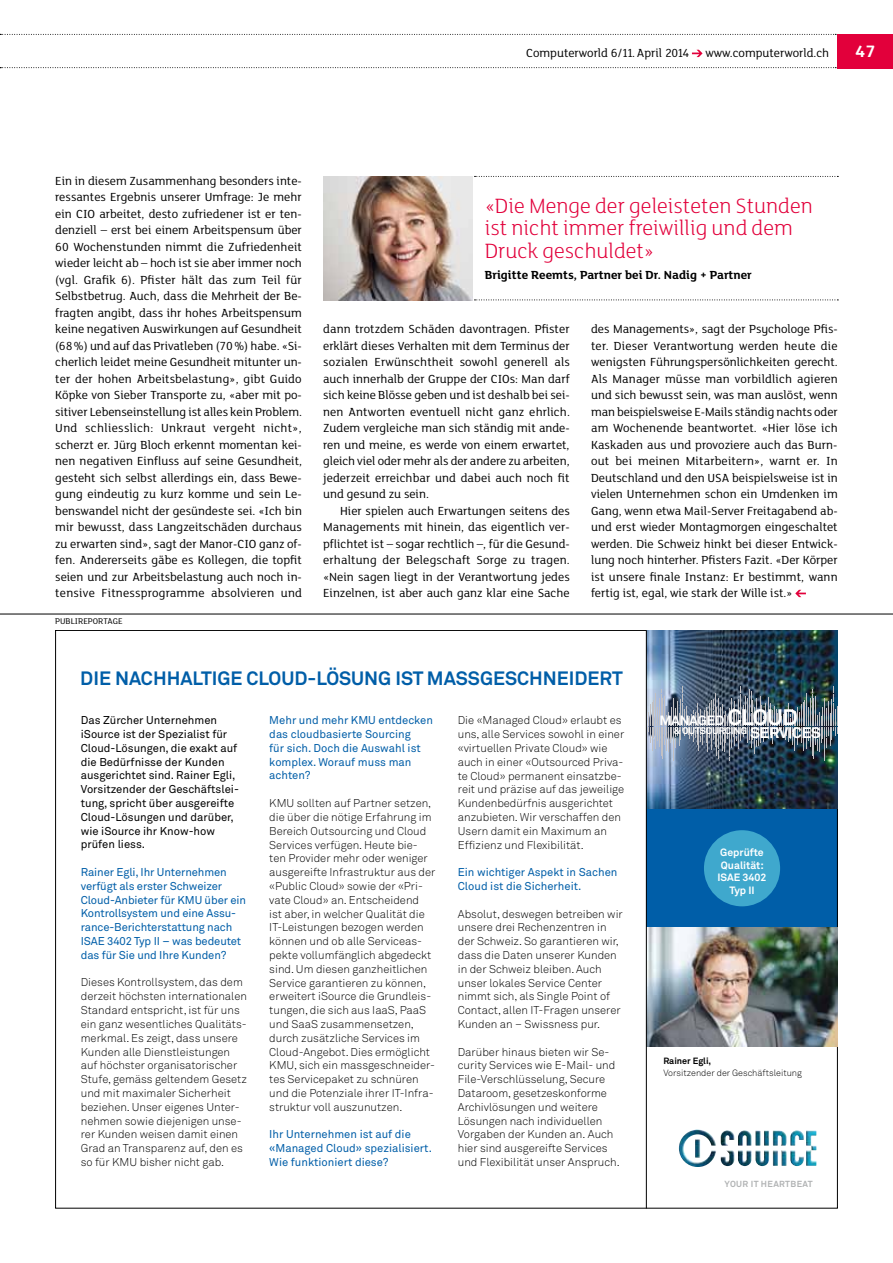
<style>
.page{position:relative;width:893px;height:1263px;background:#fff}
.page>*{position:absolute;margin:0;border:0;box-sizing:border-box;transform-origin:0 0}
.t1{font:300 22.5px/22.5px "FS Lola";color:#e2003b}
.t2{font:700 19.2px "Akkurat";color:#005ea8}
.t3{font:700 18px "FS Lola";color:#fff}
.t4{font:700 15.15px "Akkurat";letter-spacing:-.04em;color:#fff;scale:1.05 1}
.t5{font:700 13.35px "Akkurat";letter-spacing:-.04em;color:#fff;scale:1.05 1}
.t6{font:12.75px/16.5px "FS Lola";color:#000;text-align:justify}
.t7{font:700 12.75px "FS Lola";color:#000}
.t8{font:300 11.25px/13.8px "Akkurat";color:#000}
.t9{font:11.25px/13.8px "Akkurat";letter-spacing:-.005em;color:#005ea8}
.t10{font:11.25px/13.8px "Akkurat";color:#000}
.t11{font:700 10.5px/12.8px "Akkurat";color:#fff;text-align:center}
.t12{font:700 9.45px "Akkurat";letter-spacing:-.04em;color:#fff;scale:1.05 1}
.t13{font:300 9px "Akkurat";color:#000}
.t14{font:9px "FS Lola";color:#000}
.t15{font:700 9px "Akkurat";color:#000}
.t16{font:700 8.7px "Akkurat";letter-spacing:.04em;color:#b1b3b4}
.s1{font-size:22.2px}
</style>
<div class="page">
<hr style="left:0;top:614px;width:893px;height:1px;background:#000">
<img style="left:323px;top:176px;width:149px;height:124px">
<svg style="left:474px;top:176px;width:364px;height:1px"></svg>
<svg style="left:474px;top:300px;width:364px;height:1px"></svg>
<svg style="left:795px;top:590px;width:11px;height:7px"></svg>
<div style="left:646px;top:809px;width:192px;height:119px;background:#005ea8"></div>
<img style="left:647px;top:630px;width:191px;height:179px">
<img style="left:647px;top:686px;width:191px;height:76px">
<img style="left:679px;top:1129px;width:137px;height:38px">
<img style="left:647px;top:928px;width:191px;height:119px">
<div style="left:704px;top:830px;width:76px;height:76px;background:#3fa8cd;border-radius:50%"></div>
<hr style="left:646px;top:630px;width:1px;height:578px;background:#000">
<svg style="left:692px;top:50px;width:11px;height:7px"></svg>
<svg style="left:0;top:67px;width:836px;height:1px"></svg>
<svg style="left:0;top:34px;width:836px;height:1px"></svg>
<div style="left:838px;top:34px;width:55px;height:34px;background:#e2003b"></div>
<p class="t6" style="left:526px;top:44px;width:164px">Computerworld 6/11. April 2014</p>
<p class="t6" style="left:705px;top:44px;width:125px">www.computerworld.ch</p>
<h3 class="t3" style="left:855px;top:39px;width:22px">47</h3>
<p class="t6" style="left:55px;top:172px;width:248px">Ein in diesem Zusammenhang besonders inte&shy;ressantes Ergebnis unserer Umfrage: Je mehr ein CIO arbeitet, desto zufriedener ist er ten&shy;denziell – erst bei einem Arbeitspensum über 60 Wochenstunden nimmt die Zufriedenheit wieder leicht ab – hoch ist sie aber immer noch (vgl. Grafik 6). Pfister hält das zum Teil für Selbstbetrug. Auch, dass die Mehrheit der Be&shy;fragten angibt, dass ihr hohes Arbeitspensum keine negativen Auswirkungen auf Gesundheit (68%) und auf das Privatleben (70%) habe. «Si&shy;cherlich leidet meine Gesundheit mitunter un&shy;ter der hohen Arbeitsbelastung», gibt Guido Köpke von Sieber Transporte zu, «aber mit po&shy;sitiver Lebenseinstellung ist alles kein Problem.<br>Und schliesslich: Unkraut vergeht nicht», scherzt er. Jürg Bloch erkennt momentan kei&shy;nen negativen Einfluss auf seine Gesundheit, gesteht sich selbst allerdings ein, dass Bewe&shy;gung eindeutig zu kurz komme und sein Le&shy;benswandel nicht der gesündeste sei. «Ich bin mir bewusst, dass Langzeitschäden durchaus zu erwarten sind», sagt der Manor-CIO ganz of&shy;fen. Andererseits gäbe es Kollegen, die topfit seien und zur Arbeitsbelastung auch noch in&shy;tensive Fitnessprogramme absolvieren und</p>
<p class="t14" style="left:55px;top:615px;width:29px">Publireportage</p>
<h1 class="t1" style="left:485px;top:194px;width:330px">«Die Menge der geleisteten Stunden ist nicht immer freiwillig und dem<br>Druck geschuldet»</h1>
<p class="t7" style="left:485px;top:266px;width:269px">Brigitte Reemts, Partner bei Dr. Nadig + Partner</p>
<p class="t6" style="left:323px;top:320px;width:248px">dann trotzdem Schäden davontragen. Pfister erklärt dieses Verhalten mit dem Terminus der sozialen Erwünschtheit sowohl generell als auch innerhalb der Gruppe der CIOs: Man darf sich keine Blösse geben und ist deshalb bei sei&shy;nen Antworten eventuell nicht ganz ehrlich.<br>Zudem vergleiche man sich ständig mit ande&shy;ren und meine, es werde von einem erwartet, gleich viel oder mehr als der andere zu arbeiten, jederzeit erreichbar und dabei auch noch fit und gesund zu sein.</p>
<p class="t6" style="left:323px;top:502px;width:248px;text-indent:17px">Hier spielen auch Erwartungen seitens des Managements mit hinein, das eigentlich ver&shy;pflichtet ist – sogar rechtlich –, für die Gesund&shy;erhaltung der Belegschaft Sorge zu tragen. «Nein sagen liegt in der Verantwortung jedes Einzelnen, ist aber auch ganz klar eine Sache</p>
<p class="t6" style="left:591px;top:320px;width:248px">des Managements», sagt der Psychologe Pfis&shy;ter. Dieser Verantwortung werden heute die wenigsten Führungspersönlichkeiten gerecht.<br>Als Manager müsse man vorbildlich agieren und sich bewusst sein, was man auslöst, wenn man beispielsweise E-Mails ständig nachts oder am Wochenende beantwortet. «Hier löse ich Kaskaden aus und provoziere auch das Burn&shy;out bei meinen Mitarbeitern», warnt er. In Deutschland und den USA beispielsweise ist in vielen Unternehmen schon ein Umdenken im Gang, wenn etwa Mail-Server Freitagabend ab&shy;und erst wieder Montagmorgen eingeschaltet werden. Die Schweiz hinkt bei dieser Entwick&shy;lung noch hinterher. Pfisters Fazit. «Der Körper ist unsere finale Instanz: Er bestimmt, wann fertig ist, egal, wie stark der Wille ist.»</p>
<h2 class="t2" style="left:80px;top:666px;width:544px">DIE NACHHALTIGE CLOUD-LÖSUNG IST MASSGESCHNEIDERT</h2>
<p class="t10" style="left:81px;top:713px;width:160px">Das Zürcher Unternehmen iSource ist der Spezialist für<br>Cloud-Lösungen, die exakt auf die Bedürfnisse der Kunden ausgerichtet sind. Rainer Egli,<br>Vorsitzender der Geschäftslei&shy;tung, spricht über ausgereifte<br>Cloud-Lösungen und darüber, wie iSource ihr Know-how prüfen liess.</p>
<p class="t9" style="left:81px;top:865px;width:167px">Rainer Egli, Ihr Unternehmen verfügt als erster Schweizer<br>Cloud-Anbieter für KMU über ein<br>Kontrollsystem und eine Assu&shy;rance-Berichterstattung nach<br>ISAE 3402 Typ II – was bedeutet das für Sie und Ihre Kunden?</p>
<p class="t8" style="left:81px;top:975px;width:168px">Dieses Kontrollsystem, das dem derzeit höchsten internationalen<br>Standard entspricht, ist für uns ein ganz wesentliches Qualitäts&shy;merkmal. Es zeigt, dass unsere<br>Kunden alle Dienstleistungen auf höchster organisatorischer<br>Stufe, gemäss geltendem Gesetz und mit maximaler Sicherheit beziehen. Unser eigenes Unter&shy;nehmen sowie diejenigen unse&shy;rer Kunden weisen damit einen<br>Grad an Transparenz auf, den es so für KMU bisher nicht gab.</p>
<p class="t9" style="left:269px;top:713px;width:165px">Mehr und mehr KMU entdecken das cloudbasierte Sourcing<br>für sich. Doch die Auswahl ist komplex. Worauf muss man achten?</p>
<p class="t8" style="left:269px;top:796px;width:168px">KMU sollten auf Partner setzen, die über die nötige Erfahrung im<br>Bereich Outsourcing und Cloud<br>Services verfügen. Heute bie&shy;ten Provider mehr oder weniger ausgereifte Infrastruktur aus der «Public Cloud» sowie der «Pri&shy;vate Cloud» an. Entscheidend<br>ist aber, in welcher Qualität die<br>IT-Leistungen bezogen werden können und ob alle Serviceas&shy;pekte vollumfänglich abgedeckt sind. Um diesen ganzheitlichen<br>Service garantieren zu können, erweitert iSource die Grundleis&shy;tungen, die sich aus IaaS, PaaS und SaaS zusammensetzen, durch zusätzliche Services im<br>Cloud-Angebot. Dies ermöglicht<br>KMU, sich ein massgeschneider&shy;tes Servicepaket zu schnüren und die Potenziale ihrer IT-Infra&shy;struktur voll auszunutzen.</p>
<p class="t9" style="left:269px;top:1127px;width:164px">Ihr Unternehmen ist auf die «Managed Cloud» spezialisiert.<br>Wie funktioniert diese?</p>
<p class="t8" style="left:458px;top:713px;width:168px">Die «Managed Cloud» erlaubt es uns, alle Services sowohl in einer «virtuellen Private Cloud» wie auch in einer «Outsourced Priva&shy;te Cloud» permanent einsatzbe&shy;reit und präzise auf das jeweilige<br>Kundenbedürfnis ausgerichtet anzubieten. Wir verschaffen den<br>Usern damit ein Maximum an<br>Effizienz und Flexibilität.</p>
<p class="t9" style="left:458px;top:865px;width:161px">Ein wichtiger Aspekt in Sachen<br>Cloud ist die Sicherheit.</p>
<p class="t8" style="left:458px;top:906px;width:167px">Absolut, deswegen betreiben wir unsere drei Rechenzentren in der Schweiz. So garantieren wir, dass die Daten unserer Kunden in der Schweiz bleiben. Auch unser lokales Service Center nimmt sich, als Single Point of<br>Contact, allen IT-Fragen unserer<br>Kunden an – Swissness pur.</p>
<p class="t8" style="left:458px;top:1044px;width:163px">Darüber hinaus bieten wir Se&shy;curity Services wie E-Mail- und<br>File-Verschlüsselung, Secure<br>Dataroom, gesetzeskonforme<br>Archivlösungen und weitere<br>Lösungen nach individuellen<br>Vorgaben der Kunden an. Auch hier sind ausgereifte Services und Flexibilität unser Anspruch.</p>
<p class="t5" style="left:659px;top:712px;width:133px">MANAGED <span class="s1">CLOUD</span></p>
<p class="t4" style="left:750px;top:723px;width:69px">SERVICES</p>
<p class="t12" style="left:673px;top:725px;width:72px">&amp; OUTSOURCING</p>
<p class="t11" style="left:717px;top:845px;width:51px">Geprüfte<br>Qualität:<br>ISAE 3402<br>Typ II</p>
<p class="t15" style="left:663px;top:1055px;width:49px">Rainer Egli,</p>
<p class="t13" style="left:663px;top:1067px;width:140px">Vorsitzender der Geschäftsleitung</p>
<p class="t16" style="left:725px;top:1179px;width:90px">YOUR IT HEARTBEAT</p>
</div>
